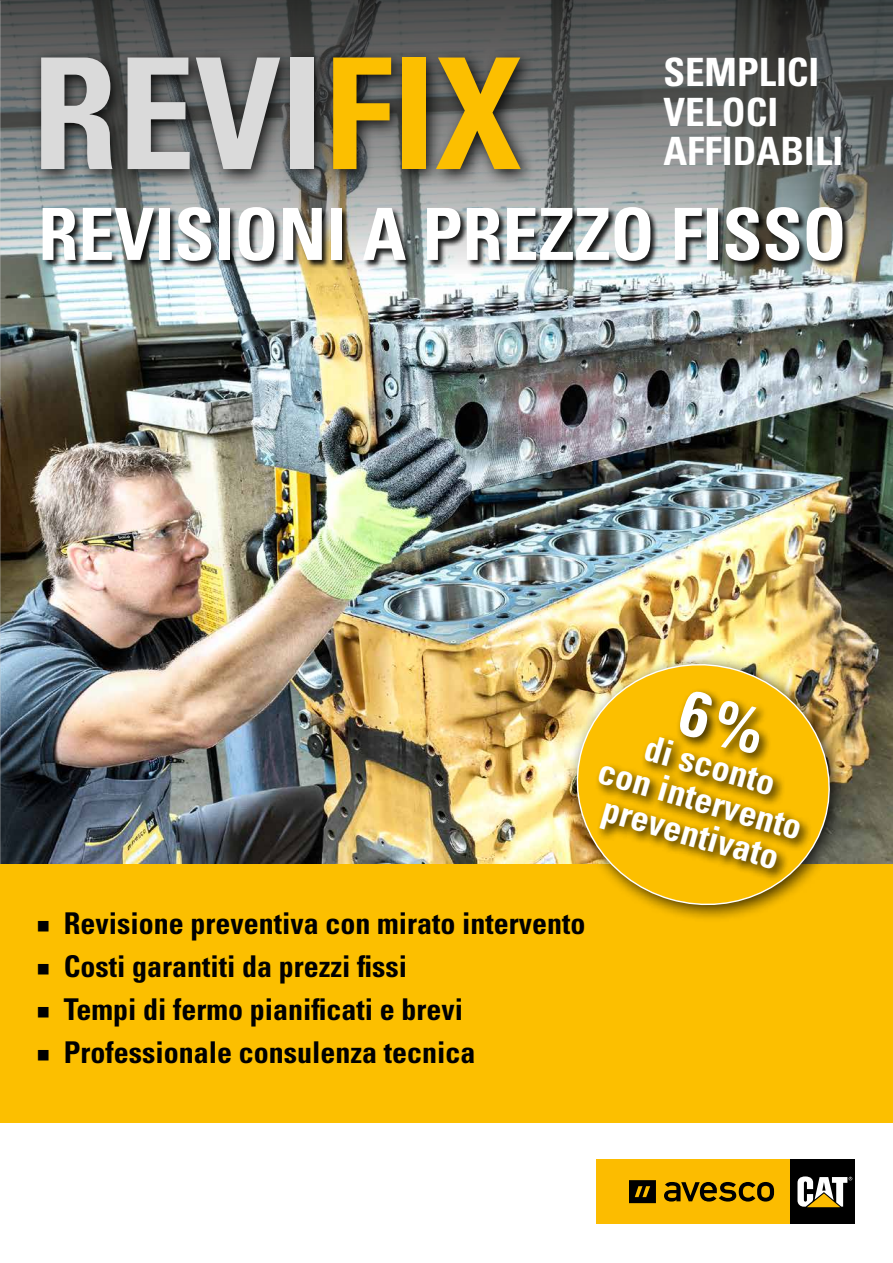
<style>
.page{position:relative;width:893px;height:1263px;background:#fff}
.page>*{position:absolute;margin:0;border:0;box-sizing:border-box;transform-origin:0 0}
.t1{font:700 condensed 154.5px "Univers LT Std";color:#dadada}
.t2{font:700 condensed 72px "Univers LT Std";color:#fff}
.t3{font:700 condensed 39px/39px "Univers LT Std";color:#fff}
.t4{font:700 condensed 36px/35.1px "Univers LT Std";color:#fff;text-align:center}
.t5{font:700 condensed 30px "Univers LT Std";color:#000}
.s1{color:#fcbf00}
</style>
<div class="page">
<img style="left:0;top:0;width:893px;height:864px">
<svg style="left:1px;top:0;width:892px;height:274px;background:#676a69"></svg>
<div style="left:597px;top:1160px;width:193px;height:64px;background:#fcbc00"></div>
<div style="left:790px;top:1160px;width:65px;height:64px;background:#000"></div>
<svg style="left:664px;top:1182px;width:110px;height:19px"></svg>
<svg style="left:629px;top:1180px;width:27px;height:23px"></svg>
<svg style="left:797px;top:1176px;width:55px;height:31px"></svg>
<div style="left:0;top:864px;width:893px;height:259px;background:#fcbf00"></div>
<div style="left:43px;top:207px;width:808px;height:62px;background:#000;opacity:.87"></div>
<div style="left:31px;top:48px;width:507px;height:139px;background:#000;opacity:.87"></div>
<img style="left:547px;top:633px;width:312px;height:286px">
<div style="left:595px;top:687px;width:218px;height:194px;background:#000;opacity:.88"></div>
<svg style="left:677px;top:689px;width:90px;height:67px;background:#bf9100"></svg>
<h1 class="t1" style="left:32px;top:19px;width:491px">REVI<span class="s1">FIX</span></h1>
<h3 class="t3" style="left:663px;top:53px;width:181px">SEMPLICI<br>VELOCI<br>AFFIDABILI</h3>
<h2 class="t2" style="left:38px;top:190px;width:810px">REVISIONI A PREZZO FISSO</h2>
<p class="t4" style="left:614px;top:719px;width:212px;rotate:16deg">di sconto<br>con intervento preventivato</p>
<p class="t5" style="left:38px;top:904px;width:549px">■ Revisione preventiva con mirato intervento</p>
<p class="t5" style="left:38px;top:947px;width:370px">■ Costi garantiti da prezzi fissi</p>
<p class="t5" style="left:38px;top:990px;width:426px">■ Tempi di fermo pianificati e brevi</p>
<p class="t5" style="left:38px;top:1033px;width:439px">■ Professionale consulenza tecnica</p>
</div>
